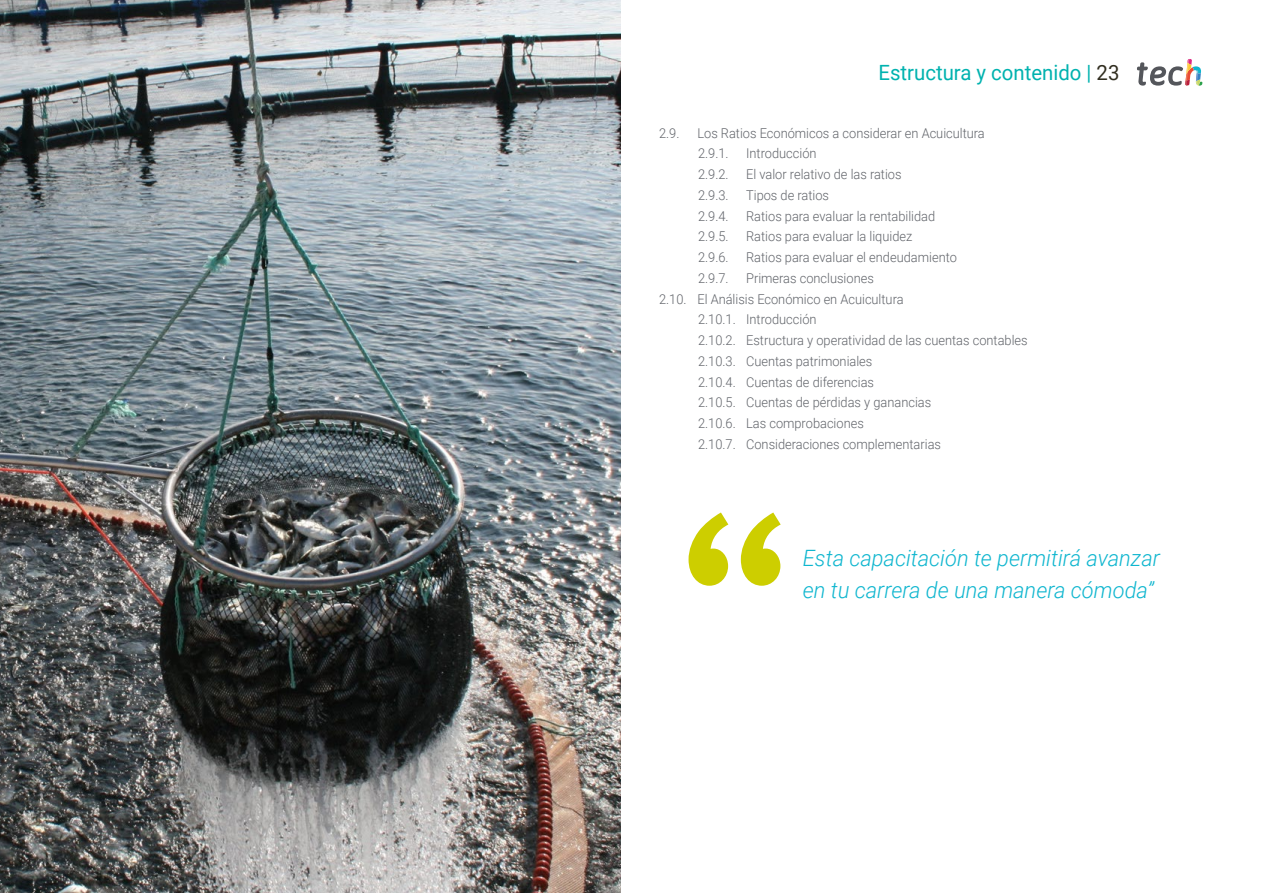
<style>
.page{position:relative;width:1263px;height:893px;background:#fff}
.page>*{position:absolute;margin:0;border:0;box-sizing:border-box;transform-origin:0 0}
.t1{font:italic 300 22.5px/31.5px "Roboto";color:#0fb6cf}
.t2{font:21px "Roboto";color:#00b2af}
.t3{font:300 13.5px/20.7px "Roboto";color:#61646a;scale:.95 1}
.s1{color:#312e20}
</style>
<div class="page">
<svg style="left:688px;top:512px;width:93px;height:74px"></svg>
<svg style="left:1137px;top:59px;width:65px;height:27px"></svg>
<img style="left:0;top:0;width:621px;height:893px">
<h2 class="t2" style="left:878px;top:57px;width:242px">Estructura y contenido | <span class="s1">23</span></h2>
<p class="t3" style="left:659px;top:122px;width:23px">2.9.</p>
<p class="t3" style="left:697px;top:122px;width:304px">Los Ratios Económicos a considerar en Acuicultura<br>2.9.1.</p>
<p class="t3" style="left:746px;top:143px;width:76px">Introducción</p>
<p class="t3" style="left:698px;top:164px;width:34px">2.9.2.</p>
<p class="t3" style="left:746px;top:164px;width:165px">El valor relativo de las ratios</p>
<p class="t3" style="left:698px;top:184px;width:34px">2.9.3.</p>
<p class="t3" style="left:746px;top:184px;width:89px">Tipos de ratios</p>
<p class="t3" style="left:698px;top:205px;width:34px">2.9.4.</p>
<p class="t3" style="left:746px;top:205px;width:201px">Ratios para evaluar la rentabilidad</p>
<p class="t3" style="left:698px;top:226px;width:34px">2.9.5.</p>
<p class="t3" style="left:746px;top:226px;width:176px">Ratios para evaluar la liquidez</p>
<p class="t3" style="left:698px;top:247px;width:34px">2.9.6.</p>
<p class="t3" style="left:746px;top:247px;width:223px">Ratios para evaluar el endeudamiento</p>
<p class="t3" style="left:698px;top:267px;width:34px">2.9.7.</p>
<p class="t3" style="left:746px;top:267px;width:136px">Primeras conclusiones</p>
<p class="t3" style="left:659px;top:288px;width:259px">2.10. El Análisis Económico en Acuicultura</p>
<p class="t3" style="left:698px;top:309px;width:126px">2.10.1. Introducción</p>
<p class="t3" style="left:698px;top:330px;width:348px">2.10.2. Estructura y operatividad de las cuentas contables</p>
<p class="t3" style="left:698px;top:350px;width:185px">2.10.3. Cuentas patrimoniales</p>
<p class="t3" style="left:698px;top:371px;width:187px">2.10.4. Cuentas de diferencias</p>
<p class="t3" style="left:698px;top:392px;width:247px">2.10.5. Cuentas de pérdidas y ganancias</p>
<p class="t3" style="left:698px;top:413px;width:176px">2.10.6. Las comprobaciones</p>
<p class="t3" style="left:698px;top:433px;width:257px">2.10.7. Consideraciones complementarias</p>
<h1 class="t1" style="left:803px;top:542px;width:359px">Esta capacitación te permitirá avanzar en tu carrera de una manera cómoda”</h1>
</div>
